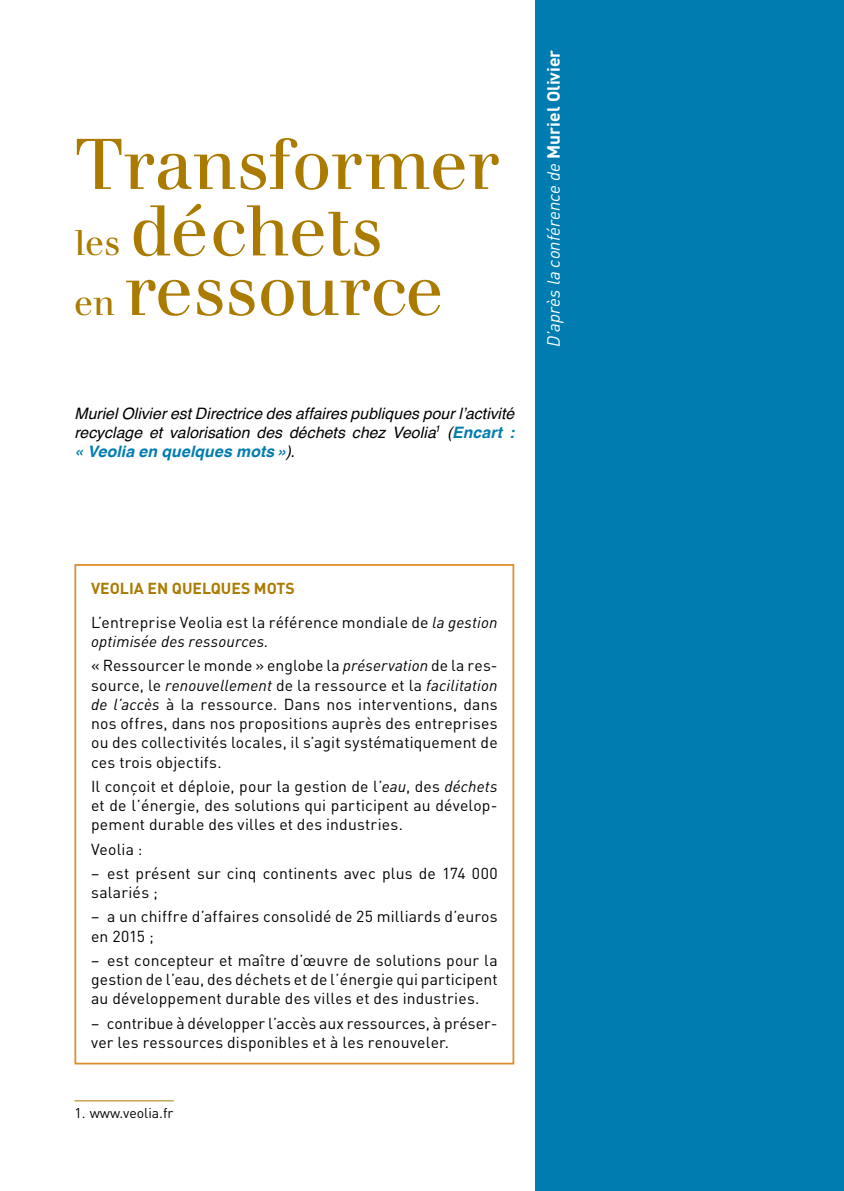
<style>
.page{position:relative;width:844px;height:1191px;background:#fff}
.page>*{position:absolute;margin:0;border:0;box-sizing:border-box;transform-origin:0 0}
.t1{font:70px/66.5px "Apfelbaum";color:#aa7b00}
.t2{font:italic 17.5px "DIN";color:#fff}
.t3{font:15.75px/19.2px "DIN";letter-spacing:.01em;color:#000}
.t4{font:italic 15.75px/19.2px "Helvetica";letter-spacing:.005em;color:#000;text-align:justify}
.t5{font:14px "DIN";color:#000}
.s1{font-size:35px}
.s2{font-weight:700;color:#007cb0}
.s3{font-weight:700;font-style:normal}
.s4{font-weight:700;color:#aa7b00}
.s5{font-style:italic}
</style>
<div class="page">
<div style="left:535px;top:0;width:308px;height:1191px;background:#007cb0"></div>
<hr style="left:74px;top:1100px;width:100px;height:1px;background:#aa7b00">
<div style="left:74px;top:564px;width:440px;height:500px;border:2px solid #dd8b2c"></div>
<h1 class="t1" style="left:74px;top:131px;width:425px">Transformer <span class="s1">les</span> déchets</h1>
<h1 class="t1" style="left:74px;top:257px;width:370px"><span class="s1">en</span> ressource</h1>
<p class="t4" style="left:74px;top:404px;width:441px">Muriel Olivier est Directrice des affaires publiques pour l’activité recyclage et valorisation des déchets chez Veolia<sup>1</sup> (<span class="s2">Encart : « Veolia en quelques mots »</span>).</p>
<p class="t2" style="left:542px;top:347px;width:299px;rotate:-90deg">D’après la conférence de <span class="s3">Muriel Olivier</span></p>
<p class="t3" style="left:91px;top:571px;width:408px;line-height:34.1px"><span class="s4">VEOLIA EN QUELQUES MOTS<br></span>L’entreprise Veolia est la référence mondiale de <span class="s5">la gestion</span></p>
<p class="t3" style="left:91px;top:629px;width:408px;line-height:24.2px"><span class="s5">optimisée des ressources.<br></span>« Ressourcer le monde » englobe la <span class="s5">préservation</span> de la res-</p>
<p class="t3" style="left:91px;top:675px;width:408px;text-align:justify">source, le <span class="s5">renouvellement</span> de la ressource et la <span class="s5">facilitation de l’accès</span> à la ressource. Dans nos interventions, dans nos offres, dans nos propositions auprès des entreprises ou des collectivités locales, il s’agit systématiquement de ces trois objectifs.</p>
<p class="t3" style="left:91px;top:776px;width:408px;text-align:justify">Il conçoit et déploie, pour la gestion de l’<span class="s5">eau</span>, des <span class="s5">déchets </span>et de l’énergie, des solutions qui participent au dévelop&shy;pement durable des villes et des industries.</p>
<p class="t3" style="left:91px;top:839px;width:53px">Veolia :</p>
<p class="t3" style="left:91px;top:863px;width:408px">– est présent sur cinq continents avec plus de 174 000 salariés ;</p>
<p class="t3" style="left:91px;top:906px;width:408px">– a un chiffre d’affaires consolidé de 25 milliards d’euros en 2015 ;</p>
<p class="t3" style="left:91px;top:950px;width:408px;text-align:justify">– est concepteur et maître d’œuvre de solutions pour la gestion de l’eau, des déchets et de l’énergie qui participent au développement durable des villes et des industries.</p>
<p class="t3" style="left:91px;top:1013px;width:408px">– contribue à développer l’accès aux ressources, à préser&shy;ver les ressources disponibles et à les renouveler.</p>
<p class="t5" style="left:74px;top:1103px;width:100px">1. www.veolia.fr</p>
</div>
